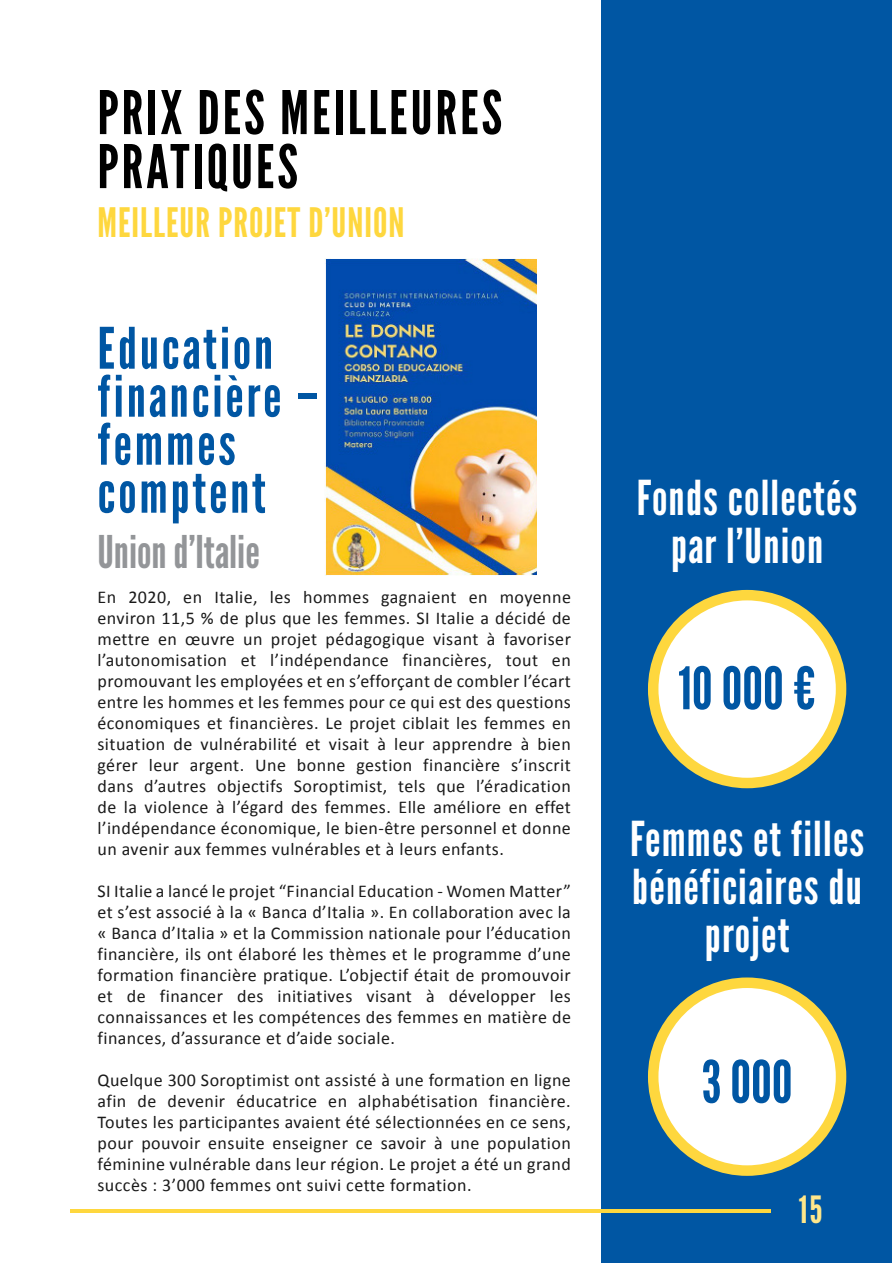
<style>
.page{position:relative;width:893px;height:1263px;background:#fff}
.page>*{position:absolute;margin:0;border:0;box-sizing:border-box;transform-origin:0 0}
.t1{font:60px/54px "League Gothic";letter-spacing:.05em;color:#000}
.t2{font:58.5px "League Gothic";color:#0056a3}
.t3{font:57px/48px "League Gothic";letter-spacing:.05em;color:#0056a3}
.t4{font:48px/48px "League Gothic";letter-spacing:.025em;color:#fff;text-align:center}
.t5{font:45px "League Gothic";color:#939598}
.t6{font:40.5px "League Gothic";letter-spacing:.025em;color:#fed73e}
.t7{font:37.5px "League Gothic";color:#ffe78b}
.t8{font:18px/21px "Calibri";letter-spacing:.025em;color:#1a1a1a;text-align:justify}
</style>
<div class="page">
<div style="left:601px;top:0;width:290px;height:1263px;background:#0056a3"></div>
<div style="left:653px;top:983px;width:188px;height:187px;background:#fff;border-radius:50%"></div>
<div style="left:648px;top:977px;width:198px;height:199px;border:10px solid #fed73e;border-radius:50%"></div>
<div style="left:653px;top:595px;width:188px;height:188px;background:#fff;border-radius:50%"></div>
<div style="left:648px;top:590px;width:198px;height:198px;border:10px solid #fed73e;border-radius:50%"></div>
<hr style="left:71px;top:1209px;width:700px;height:3px;background:#fed73e">
<img style="left:325px;top:259px;width:211px;height:316px">
<p class="t1" style="left:98px;top:86px;width:406px">PRIX DES MEILLEURES<br>PRATIQUES</p>
<p class="t6" style="left:98px;top:198px;width:308px">MEILLEUR PROJET D’UNION</p>
<p class="t3" style="left:98px;top:325px;width:295px">Education financière – Les femmes comptent</p>
<p class="t5" style="left:98px;top:525px;width:164px">Union d’Italie</p>
<p class="t8" style="left:98px;top:586px;width:475px">En 2020, en Italie, les hommes gagnaient en moyenne environ 11,5 % de plus que les femmes. SI Italie a décidé de mettre en œuvre un projet pédagogique visant à favoriser l’autonomisation et l’indépendance financières, tout en promouvant les employées et en s’efforçant de combler l’écart entre les hommes et les femmes pour ce qui est des questions économiques et financières. Le projet ciblait les femmes en situation de vulnérabilité et visait à leur apprendre à bien gérer leur argent. Une bonne gestion financière s’inscrit dans d’autres objectifs Soroptimist, tels que l’éradication de la violence à l’égard des femmes. Elle améliore en effet l’indépendance économique, le bien-être personnel et donne un avenir aux femmes vulnérables et à leurs enfants.</p>
<p class="t8" style="left:98px;top:880px;width:475px">SI Italie a lancé le projet “Financial Education - Women Matter” et s’est associé à la « Banca d’Italia ». En collaboration avec la « Banca d’Italia » et la Commission nationale pour l’éducation financière, ils ont élaboré les thèmes et le programme d’une formation financière pratique. L’objectif était de promouvoir et de financer des initiatives visant à développer les connaissances et les compétences des femmes en matière de finances, d’assurance et d’aide sociale.</p>
<p class="t8" style="left:98px;top:1069px;width:475px">Quelque 300 Soroptimist ont assisté à une formation en ligne afin de devenir éducatrice en alphabétisation financière.<br>Toutes les participantes avaient été sélectionnées en ce sens, pour pouvoir ensuite enseigner ce savoir à une population féminine vulnérable dans leur région. Le projet a été un grand succès : 3’000 femmes ont suivi cette formation.</p>
<p class="t4" style="left:637px;top:474px;width:222px">Fonds collectés par l’Union</p>
<p class="t2" style="left:678px;top:653px;width:139px">10 000 €</p>
<p class="t4" style="left:630px;top:815px;width:236px">Femmes et filles bénéficiaires du projet</p>
<p class="t2" style="left:702px;top:1047px;width:92px">3 000</p>
<p class="t7" style="left:799px;top:1187px;width:25px">15</p>
</div>
